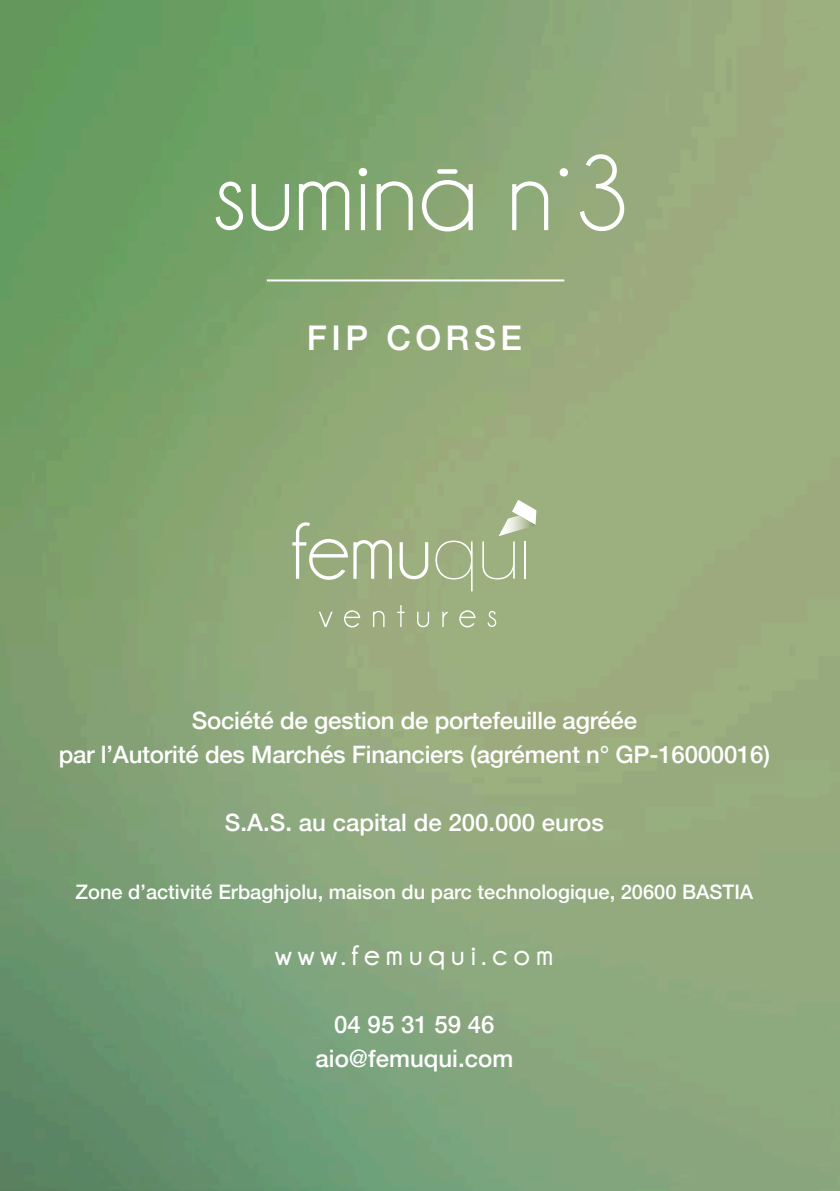
<style>
.page{position:relative;width:840px;height:1191px;background:#fff}
.page>*{position:absolute;margin:0;border:0;box-sizing:border-box;transform-origin:0 0}
.t1{font:500 34px "Helvetica Neue";letter-spacing:.13em;color:#fff}
.t2{font:700 30px "Champagne&Limousines";letter-spacing:.2em;color:#fff}
.t3{font:500 24px/34px "Helvetica Neue";letter-spacing:-.01em;color:#fff;text-align:center}
.t4{font:500 20px "Helvetica Neue";color:#fff}
</style>
<div class="page">
<img style="left:0;top:0;width:839px;height:1191px">
<hr style="left:267px;top:279px;width:297px;height:2px;background:#fff">
<svg style="left:216px;top:182px;width:27px;height:48px"></svg>
<svg style="left:251px;top:184px;width:38px;height:47px"></svg>
<svg style="left:299px;top:181px;width:50px;height:49px"></svg>
<svg style="left:358px;top:168px;width:9px;height:62px"></svg>
<svg style="left:376px;top:181px;width:36px;height:49px"></svg>
<svg style="left:421px;top:180px;width:51px;height:51px"></svg>
<div style="left:437px;top:169px;width:20px;height:5px;background:#fff;border-radius:2px"></div>
<svg style="left:512px;top:181px;width:36px;height:49px"></svg>
<svg style="left:579px;top:154px;width:45px;height:77px"></svg>
<svg style="left:559px;top:168px;width:8px;height:8px"></svg>
<svg style="left:292px;top:522px;width:100px;height:58px"></svg>
<svg style="left:399px;top:542px;width:29px;height:37px"></svg>
<svg style="left:435px;top:540px;width:37px;height:51px;background:#a6b68c"></svg>
<svg style="left:318px;top:611px;width:14px;height:16px"></svg>
<svg style="left:344px;top:610px;width:16px;height:17px"></svg>
<svg style="left:373px;top:611px;width:11px;height:16px"></svg>
<svg style="left:397px;top:605px;width:7px;height:22px"></svg>
<svg style="left:417px;top:611px;width:12px;height:16px"></svg>
<svg style="left:442px;top:611px;width:5px;height:16px"></svg>
<svg style="left:459px;top:610px;width:16px;height:17px"></svg>
<svg style="left:487px;top:611px;width:9px;height:16px"></svg>
<svg style="left:482px;top:500px;width:54px;height:79px;background:#adbd95"></svg>
<h1 class="t1" style="left:307px;top:310px;width:216px">FIP CORSE</h1>
<p class="t3" style="left:59px;top:701px;width:712px">Société de gestion de portefeuille agréée<br>par l’Autorité des Marchés Financiers (agrément n° GP-16000016)</p>
<p class="t3" style="left:225px;top:803px;width:380px">S.A.S. au capital de 200.000 euros</p>
<p class="t4" style="left:75px;top:876px;width:678px">Zone d’activité Erbaghjolu, maison du parc technologique, 20600 BASTIA</p>
<p class="t2" style="left:275px;top:938px;width:279px">www.femuqui.com</p>
<p class="t3" style="left:315px;top:1005px;width:199px">04 95 31 59 46 aio@femuqui.com</p>
</div>
